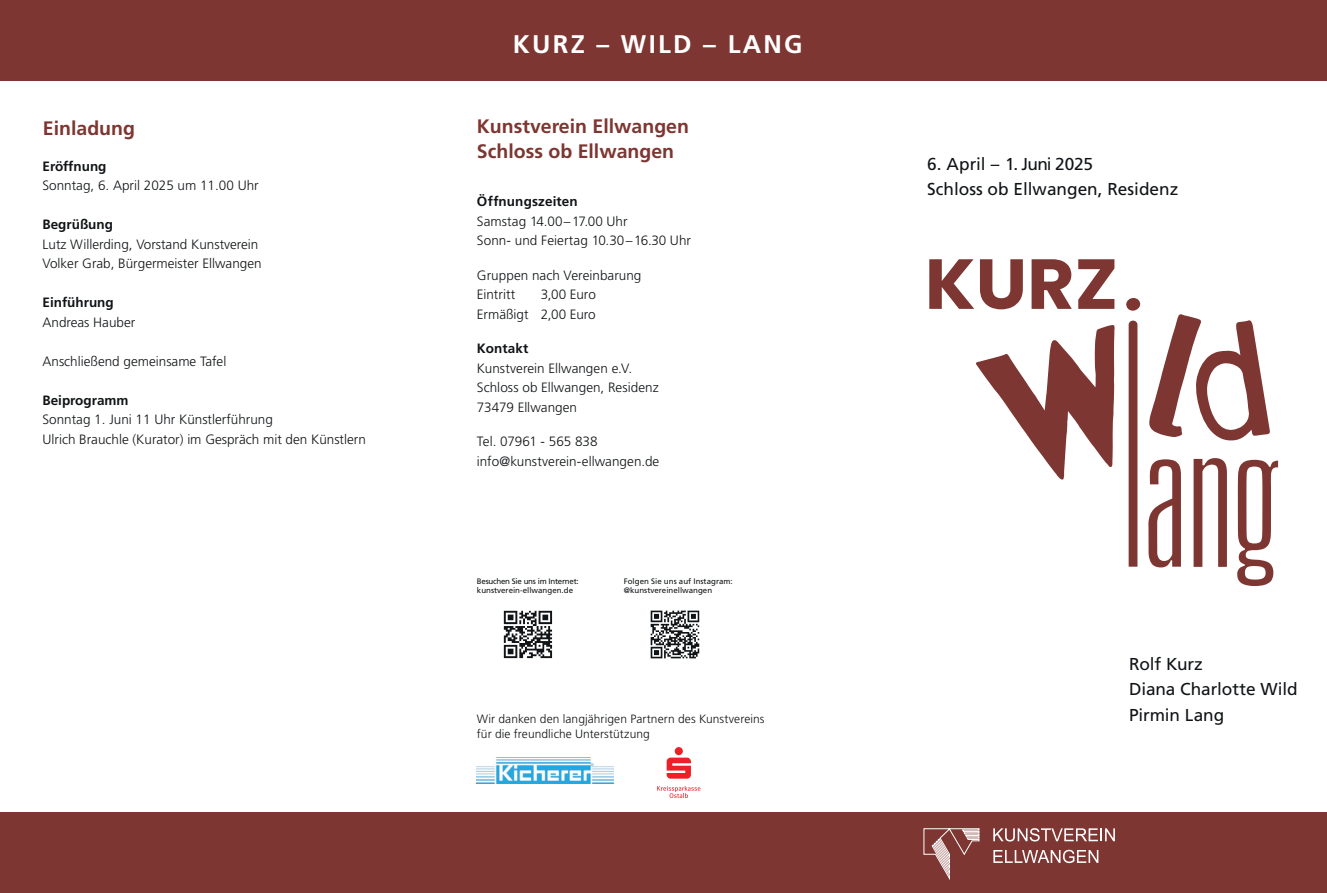
<style>
.page{position:relative;width:1327px;height:893px;background:#fff}
.page>*{position:absolute;margin:0;border:0;box-sizing:border-box;transform-origin:0 0}
.t1{font:700 25.5px "Frutiger LT Std";letter-spacing:.09em;color:#fff}
.t2{font:700 19.5px/25.5px "Frutiger LT Std";color:#7d3631}
.t3{font:17.25px/25.5px "Frutiger LT Std";letter-spacing:-.005em;color:#111416}
.t4{font:300 13.5px/19.5px "Frutiger LT Std";color:#111416}
.t5{font:700 13.5px "Frutiger LT Std";color:#111416}
.t6{font:300 12px/14.4px "Frutiger LT Std";letter-spacing:.005em;color:#111416}
.t7{font:7.95px/9.4px "Frutiger LT Std";color:#111416}
</style>
<div class="page">
<div style="left:0;top:812px;width:1327px;height:81px;background:#7d3631"></div>
<img style="left:650px;top:610px;width:50px;height:49px">
<img style="left:503px;top:610px;width:50px;height:49px">
<img style="left:477px;top:757px;width:136px;height:26px">
<svg style="left:666px;top:747px;width:25px;height:32px"></svg>
<svg style="left:657px;top:786px;width:43px;height:12px"></svg>
<div style="left:0;top:0;width:1327px;height:80px;background:#7d3631"></div>
<svg style="left:993px;top:828px;width:122px;height:13px"></svg>
<svg style="left:993px;top:850px;width:105px;height:13px"></svg>
<svg style="left:923px;top:828px;width:57px;height:52px"></svg>
<svg style="left:929px;top:259px;width:45px;height:50px"></svg>
<svg style="left:980px;top:259px;width:43px;height:50px"></svg>
<svg style="left:1031px;top:259px;width:40px;height:50px"></svg>
<svg style="left:1078px;top:259px;width:36px;height:50px"></svg>
<svg style="left:976px;top:325px;width:138px;height:155px"></svg>
<svg style="left:1126px;top:298px;width:152px;height:288px"></svg>
<h2 class="t2" style="left:43px;top:115px;width:94px">Einladung</h2>
<p class="t5" style="left:43px;top:158px;width:66px">Eröffnung</p>
<p class="t4" style="left:43px;top:176px;width:218px">Sonntag, 6. April 2025 um 11.00 Uhr</p>
<p class="t5" style="left:43px;top:217px;width:72px">Begrüßung</p>
<p class="t4" style="left:43px;top:235px;width:221px">Lutz Willerding, Vorstand Kunstverein<br>Volker Grab, Bürgermeister Ellwangen</p>
<p class="t5" style="left:43px;top:295px;width:73px">Einführung</p>
<p class="t4" style="left:43px;top:313px;width:94px">Andreas Hauber</p>
<p class="t4" style="left:43px;top:352px;width:185px">Anschließend gemeinsame Tafel</p>
<p class="t5" style="left:43px;top:392px;width:88px">Beiprogramm</p>
<p class="t4" style="left:43px;top:410px;width:325px">Sonntag 1. Juni 11 Uhr Künstlerführung<br>Ulrich Brauchle (Kurator) im Gespräch mit den Künstlern</p>
<h1 class="t1" style="left:513px;top:29px;width:291px">KURZ – WILD – LANG</h1>
<h2 class="t2" style="left:477px;top:113px;width:214px">Kunstverein Ellwangen<br>Schloss ob Ellwangen</h2>
<p class="t5" style="left:477px;top:194px;width:102px">Öffnungszeiten</p>
<p class="t4" style="left:477px;top:212px;width:216px">Samstag 14.00 – 17.00 Uhr<br>Sonn- und Feiertag 10.30 – 16.30 Uhr</p>
<p class="t4" style="left:477px;top:266px;width:166px">Gruppen nach Vereinbarung<br>Eintritt</p>
<p class="t4" style="left:477px;top:285px;width:120px;text-align:right">3,00 Euro<br>Ermäßigt 2,00 Euro</p>
<p class="t5" style="left:477px;top:341px;width:53px">Kontakt</p>
<p class="t4" style="left:477px;top:359px;width:183px">Kunstverein Ellwangen e.V.<br>Schloss ob Ellwangen, Residenz<br>73479 Ellwangen</p>
<p class="t4" style="left:477px;top:432px;width:184px">Tel. 07961 - 565 838 info@kunstverein-ellwangen.de</p>
<p class="t7" style="left:477px;top:576px;width:103px">Besuchen Sie uns im Internet: kunstverein-ellwangen.de</p>
<p class="t7" style="left:624px;top:576px;width:110px">Folgen Sie uns auf Instagram: @kunstvereinellwangen</p>
<p class="t6" style="left:477px;top:712px;width:289px">Wir danken den langjährigen Partnern des Kunstvereins für die freundliche Unterstützung</p>
<p class="t3" style="left:927px;top:151px;width:253px">6. April – 1. Juni 2025<br>Schloss ob Ellwangen, Residenz</p>
<p class="t3" style="left:1129px;top:651px;width:170px">Rolf Kurz<br>Diana Charlotte Wild<br>Pirmin Lang</p>
</div>
